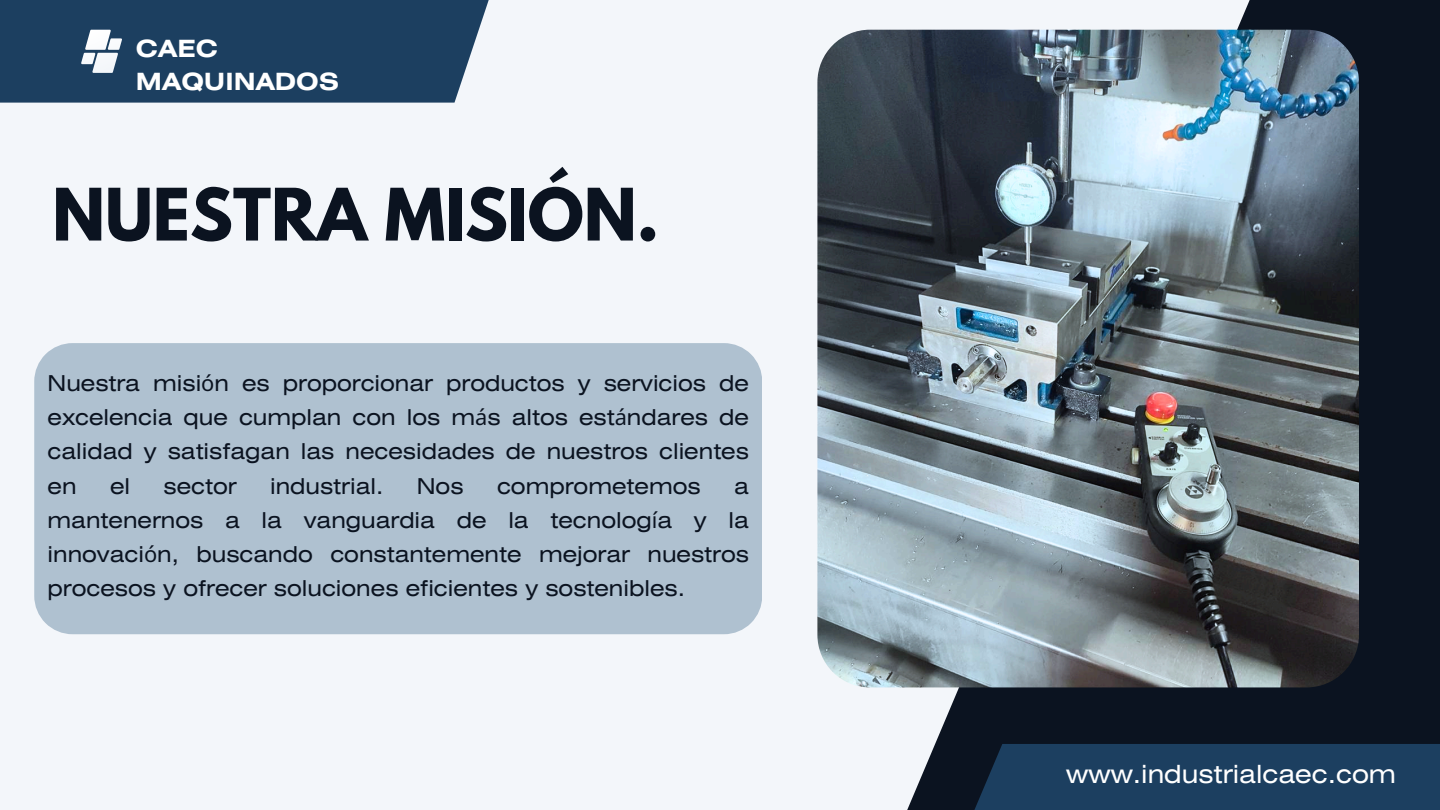
<style>
.page{position:relative;width:1440px;height:810px;background:#f3f6fa}
.page>*{position:absolute;margin:0;border:0;box-sizing:border-box;transform-origin:0 0}
.t1{font:700 64px "League Spartan";color:#0b1320}
.t2{font:25px "Helios Ext";color:#fff}
.t3{font:700 23.7px/33px "Helios Ext";color:#fff}
.t4{font:21.8px/34.3px "Helios Ext";color:#0b1320;text-align:justify}
.s1{font-family:"Noto Sans"}
</style>
<div class="page">
<div style="left:907px;top:0;width:533px;height:810px;background:#0b1320"></div>
<svg style="left:34px;top:343px;width:728px;height:291px;background:#b1c2d1"></svg>
<div style="left:0;top:0;width:489px;height:103px;background:#1c3f60"></div>
<svg style="left:81px;top:30px;width:41px;height:43px"></svg>
<div style="left:974px;top:744px;width:466px;height:66px;background:#1c3f60"></div>
<img style="left:817px;top:30px;width:542px;height:657px;border-radius:52px">
<h3 class="t3" style="left:136px;top:34px;width:205px">CAEC<br>MAQUINADOS</h3>
<h1 class="t1" style="left:52px;top:183px;width:608px">NUESTRA MISIÓN.</h1>
<h2 class="t4" style="left:48px;top:368px;width:703px">Nuestra misi<span class="s1">ó</span>n es proporcionar productos y servicios de excelencia que cumplan con los m<span class="s1">á</span>s altos est<span class="s1">á</span>ndares de calidad y satisfagan las necesidades de nuestros clientes en</h2>
<h2 class="t4" style="left:110px;top:471px;width:22px">el</h2>
<h2 class="t4" style="left:164px;top:471px;width:75px">sector</h2>
<h2 class="t4" style="left:270px;top:471px;width:115px">industrial.</h2>
<h2 class="t4" style="left:417px;top:471px;width:48px">Nos</h2>
<h2 class="t4" style="left:497px;top:471px;width:205px">comprometemos</h2>
<h2 class="t4" style="left:48px;top:471px;width:703px;text-indent:687px">a mantenernos a la vanguardia de la tecnolog<span class="s1">í</span>a y la innovaci<span class="s1">ó</span>n, buscando constantemente mejorar nuestros procesos y ofrecer soluciones eficientes y sostenibles.</h2>
<p class="t2" style="left:1066px;top:765px;width:331px">www.industrialcaec.com</p>
</div>
